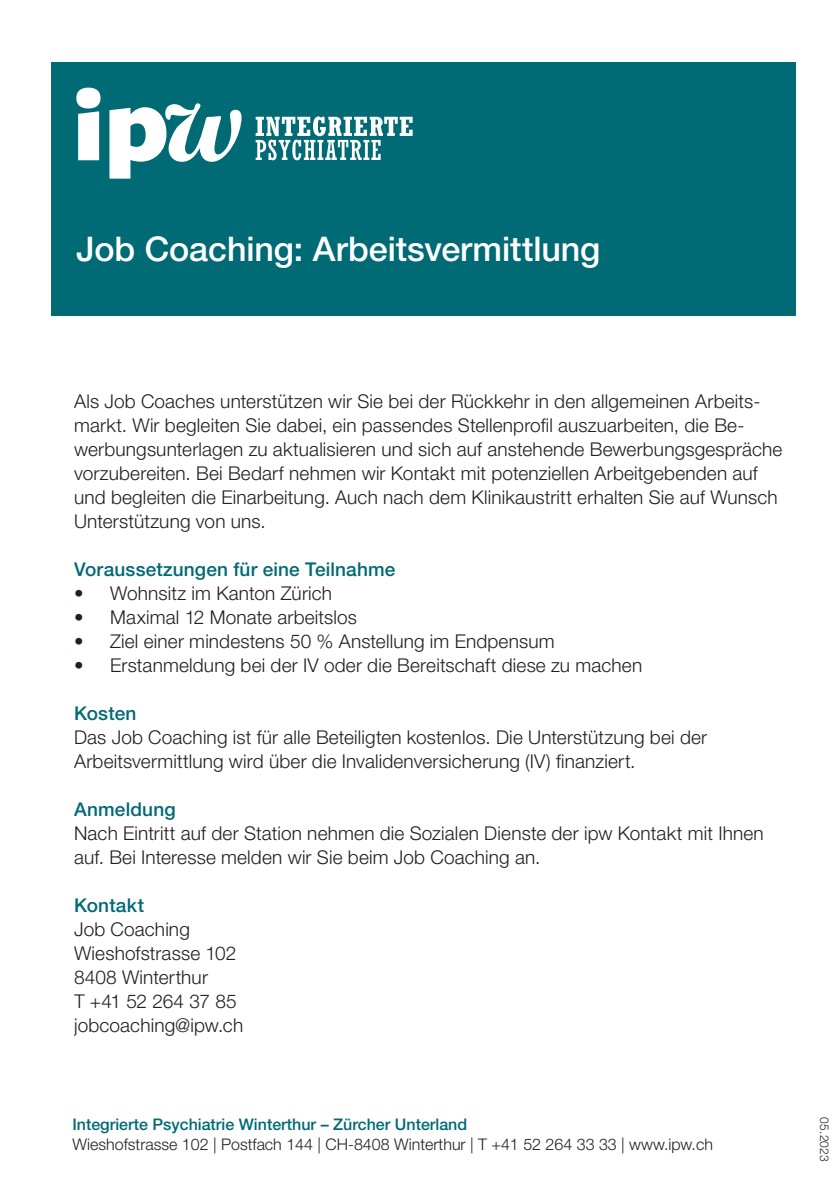
<style>
.page{position:relative;width:840px;height:1191px;background:#fff}
.page>*{position:absolute;margin:0;border:0;box-sizing:border-box;transform-origin:0 0}
.ipw_Titelseite_A5{font:500 34px "Helvetica Neue LT Pro";letter-spacing:-.005em;color:#fff}
.ipw_Untertitel{font:300 19px/24px "Helvetica Neue LT Pro";letter-spacing:.01em;color:#231f20}
.ipw_Untertitel-2{font:500 19px "Helvetica Neue LT Pro";letter-spacing:.01em;color:#006a75}
.ipw_Untertitel-3{font:300 19px "Helvetica Neue LT Pro";letter-spacing:-.015em;color:#231f20}
.t1{font:300 16px/19.2px "Helvetica Neue LT Pro";color:#231f20}
.ipw_Untertitel-4{font:300 12px "Helvetica Neue LT Pro";letter-spacing:.01em;color:#231f20}
.s1{font-weight:500;color:#006a75}
</style>
<div class="page">
<div style="left:52px;top:63px;width:743px;height:253px;background:#006a75"></div>
<svg style="left:255px;top:116px;width:157px;height:44px"></svg>
<svg style="left:76px;top:88px;width:165px;height:91px"></svg>
<p class="ipw_Titelseite_A5" style="left:76px;top:229px;width:525px">Job Coaching: Arbeitsvermittlung</p>
<p class="ipw_Untertitel" style="left:74px;top:389px;width:687px">Als Job Coaches unterstützen wir Sie bei der Rückkehr in den allgemeinen Arbeits&shy;markt. Wir begleiten Sie dabei, ein passendes Stellenprofil auszuarbeiten, die Be-</p>
<p class="ipw_Untertitel" style="left:74px;top:437px;width:709px">werbungsunterlagen zu aktualisieren und sich auf anstehende Bewerbungsgespräche vorzubereiten. Bei Bedarf nehmen wir Kontakt mit potenziellen Arbeitgebenden auf und begleiten die Einarbeitung. Auch nach dem Klinikaustritt erhalten Sie auf Wunsch Unterstützung von uns.</p>
<p class="ipw_Untertitel-2" style="left:74px;top:558px;width:323px">Voraussetzungen für eine Teilnahme</p>
<p class="ipw_Untertitel" style="left:74px;top:581px;width:259px">• Wohnsitz im Kanton Zürich</p>
<p class="ipw_Untertitel" style="left:74px;top:605px;width:284px">• Maximal 12 Monate arbeitslos</p>
<p class="ipw_Untertitel" style="left:74px;top:629px;width:481px">• Ziel einer mindestens 50 % Anstellung im Endpensum</p>
<p class="ipw_Untertitel" style="left:74px;top:653px;width:569px">• Erstanmeldung bei der IV oder die Bereitschaft diese zu machen</p>
<p class="ipw_Untertitel-2" style="left:74px;top:702px;width:64px">Kosten</p>
<p class="ipw_Untertitel" style="left:74px;top:725px;width:634px">Das Job Coaching ist für alle Beteiligten kostenlos. Die Unterstützung bei der<br>Arbeitsvermittlung wird über die Invalidenversicherung (IV) finanziert.</p>
<p class="ipw_Untertitel-2" style="left:74px;top:798px;width:103px">Anmeldung</p>
<p class="ipw_Untertitel" style="left:74px;top:821px;width:690px">Nach Eintritt auf der Station nehmen die Sozialen Dienste der ipw Kontakt mit Ihnen auf. Bei Interesse melden wir Sie beim Job Coaching an.</p>
<p class="ipw_Untertitel-2" style="left:74px;top:894px;width:71px">Kontakt</p>
<p class="ipw_Untertitel" style="left:74px;top:917px;width:117px">Job Coaching</p>
<p class="ipw_Untertitel" style="left:74px;top:941px;width:164px">Wieshofstrasse 102</p>
<p class="ipw_Untertitel" style="left:74px;top:965px;width:135px">8408 Winterthur</p>
<p class="ipw_Untertitel-3" style="left:74px;top:990px;width:164px">T +41 52 264 37 85</p>
<p class="ipw_Untertitel" style="left:74px;top:1013px;width:170px">jobcoaching@ipw.ch</p>
<p class="t1" style="left:72px;top:1114px;width:641px"><span class="s1">Integrierte Psychiatrie Winterthur – Zürcher Unterland<br></span>Wieshofstrasse 102 | Postfach 144 | CH-8408 Winterthur | T +41 52 264 33 33 | www.ipw.ch</p>
<p class="ipw_Untertitel-4" style="left:831px;top:1117px;width:46px;rotate:90deg">05.2023</p>
</div>
